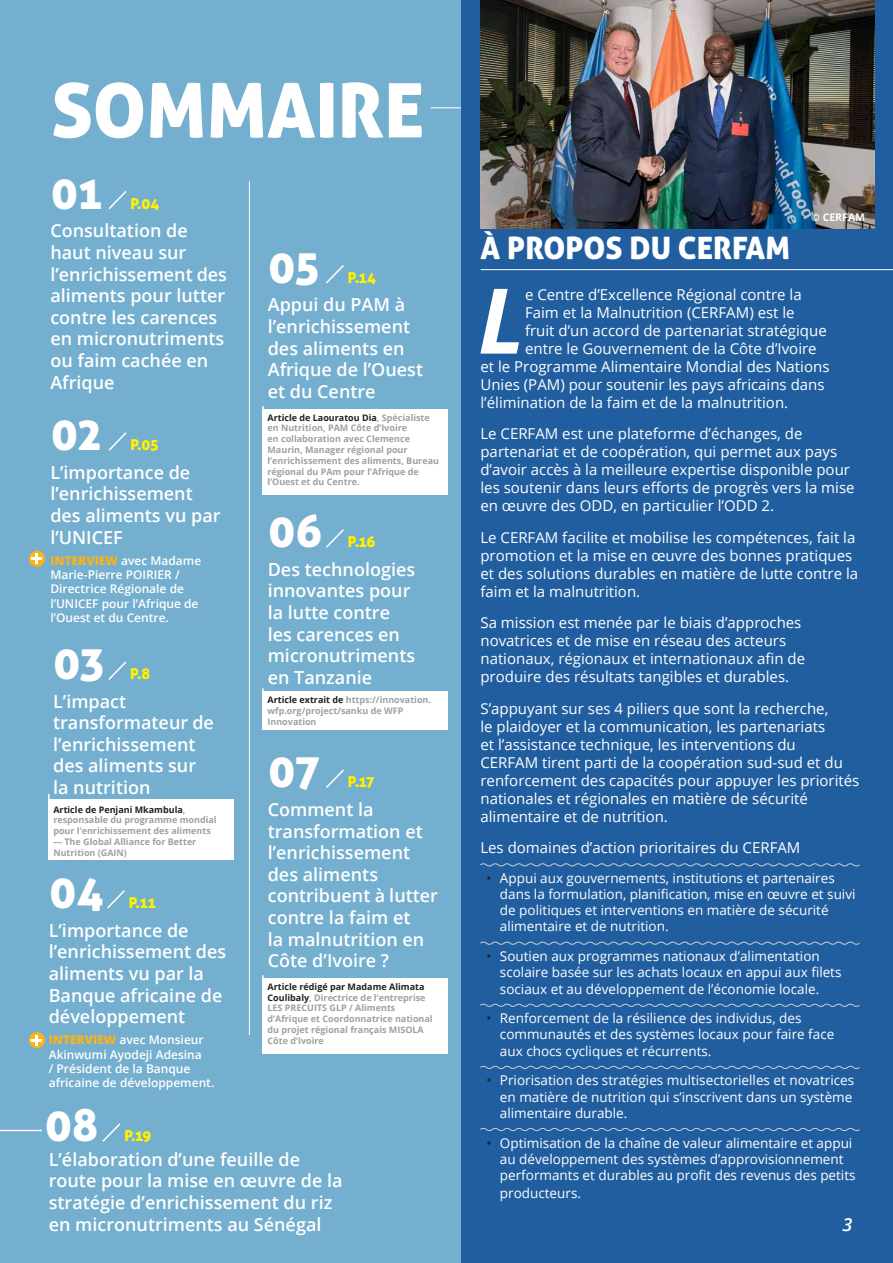
<style>
.page{position:relative;width:893px;height:1263px;background:#fff}
.page>*{position:absolute;margin:0;border:0;box-sizing:border-box;transform-origin:0 0}
.t1{font:italic 700 90.6px "Open Sans";color:#fff}
.t2{font:75.45px "Aller Display";color:#fff}
.t3{font:45px "Aller Display";color:#fff}
.t4{font:30.9px "Aller Display";color:#fff}
.t5{font:600 18px/21.6px "Open Sans";color:#fff}
.t6{font:italic 600 18px "Open Sans";color:#fff}
.t7{font:15px/18px "Open Sans";color:#fff}
.t8{font:15px "Aller Display";letter-spacing:-.01em;color:#fff200}
.t9{font:13.5px/16.2px "Open Sans";color:#fff}
.t10{font:600 12px/14.4px "Open Sans";color:#fff}
.t11{font:700 10.5px "Open Sans";color:#fff}
.t12{font:700 9px/10.8px "Open Sans";color:#9ea0a2}
.s1{font-weight:800;color:#fcb315}
.s2{color:#231f20}
</style>
<div class="page">
<div style="left:0;top:0;width:510px;height:1263px;background:#74afcf"></div>
<hr style="left:430px;top:107px;width:45px;height:1px;background:#fff">
<hr style="left:249px;top:181px;width:1px;height:854px;background:#fff">
<svg style="left:102px;top:1123px;width:19px;height:19px"></svg>
<hr style="left:0;top:1130px;width:42px;height:1px;background:#fff">
<svg style="left:108px;top:191px;width:19px;height:19px"></svg>
<svg style="left:326px;top:265px;width:18px;height:19px"></svg>
<div style="left:262px;top:409px;width:185px;height:85px;background:#fff"></div>
<svg style="left:326px;top:529px;width:18px;height:19px"></svg>
<div style="left:262px;top:691px;width:185px;height:39px;background:#fff"></div>
<svg style="left:326px;top:769px;width:18px;height:19px"></svg>
<div style="left:262px;top:978px;width:185px;height:76px;background:#fff"></div>
<svg style="left:108px;top:661px;width:19px;height:19px"></svg>
<div style="left:48px;top:799px;width:185px;height:61px;background:#fff"></div>
<hr style="left:48px;top:794px;width:2px;height:58px;background:#fff">
<div style="left:461px;top:0;width:432px;height:1263px;background:#215e9f"></div>
<svg style="left:480px;top:863px;width:380px;height:4px"></svg>
<svg style="left:480px;top:941px;width:380px;height:4px"></svg>
<svg style="left:480px;top:1003px;width:380px;height:4px"></svg>
<svg style="left:480px;top:1065px;width:380px;height:4px"></svg>
<svg style="left:480px;top:1128px;width:380px;height:3px"></svg>
<hr style="left:481px;top:269px;width:412px;height:1px;background:#fff">
<img style="left:480px;top:0;width:394px;height:228px">
<svg style="left:29px;top:551px;width:16px;height:16px"></svg>
<svg style="left:32px;top:554px;width:10px;height:10px"></svg>
<svg style="left:107px;top:890px;width:18px;height:19px"></svg>
<svg style="left:29px;top:1032px;width:16px;height:16px"></svg>
<svg style="left:32px;top:1035px;width:10px;height:10px"></svg>
<svg style="left:108px;top:432px;width:19px;height:19px"></svg>
<h2 class="t2" style="left:51px;top:62px;width:374px">SOMMAIRE</h2>
<h3 class="t3" style="left:51px;top:164px;width:53px">01</h3>
<p class="t8" style="left:130px;top:194px;width:31px">P.04</p>
<p class="t5" style="left:50px;top:220px;width:178px">Consultation de haut niveau sur l’enrichissement des aliments pour lutter contre les carences en micronutriments ou faim cachée en<br>Afrique</p>
<h3 class="t3" style="left:51px;top:405px;width:52px">02</h3>
<p class="t8" style="left:130px;top:435px;width:29px">P.05</p>
<p class="t5" style="left:50px;top:461px;width:172px">L’importance de l’enrichissement des aliments vu par l’UNICEF</p>
<p class="t10" style="left:50px;top:553px;width:152px"><span class="s1">INTERVIEW</span> avec Madame<br>Marie-Pierre POIRIER /<br>Directrice Régionale de l’UNICEF pour l’Afrique de l’Ouest et du Centre.</p>
<h3 class="t3" style="left:53px;top:635px;width:53px">03</h3>
<p class="t8" style="left:130px;top:664px;width:21px">P.8</p>
<p class="t5" style="left:53px;top:690px;width:162px">L’impact transformateur de l’enrichissement des aliments sur la nutrition</p>
<p class="t12" style="left:53px;top:804px;width:165px"><span class="s2">Article de Penjani Mkambula</span>, responsable du programme mondial pour l’enrichissement des aliments --- The Global Alliance for Better<br>Nutrition (GAIN)</p>
<h3 class="t3" style="left:50px;top:863px;width:56px">04</h3>
<p class="t8" style="left:129px;top:893px;width:28px">P.11</p>
<p class="t5" style="left:49px;top:919px;width:179px">L’importance de l’enrichissement des aliments vu par la<br>Banque africaine de développement</p>
<p class="t10" style="left:49px;top:1032px;width:167px"><span class="s1">INTERVIEW</span> avec Monsieur<br>Akinwumi Ayodeji Adesina<br>/ Président de la Banque africaine de développement.</p>
<h3 class="t3" style="left:45px;top:1096px;width:55px">08</h3>
<p class="t8" style="left:124px;top:1126px;width:29px">P.19</p>
<h3 class="t3" style="left:269px;top:238px;width:53px">05</h3>
<p class="t8" style="left:348px;top:268px;width:30px">P.14</p>
<p class="t5" style="left:268px;top:294px;width:157px">Appui du PAM à l’enrichissement des aliments en<br>Afrique de l’Ouest et du Centre</p>
<p class="t12" style="left:267px;top:412px;width:173px"><span class="s2">Article de Laouratou Dia</span>, Spécialiste en Nutrition, PAM Côte d’Ivoire<br>en collaboration avec Clemence<br>Maurin, Manager régional pour l’enrichissement des aliments, Bureau régional du PAm pour l’Afrique de l’Ouest et du Centre.</p>
<h3 class="t3" style="left:269px;top:502px;width:55px">06</h3>
<p class="t8" style="left:348px;top:532px;width:29px">P.16</p>
<p class="t5" style="left:268px;top:558px;width:149px">Des technologies innovantes pour la lutte contre les carences en micronutriments en Tanzanie</p>
<p class="t12" style="left:267px;top:694px;width:165px"><span class="s2">Article extrait de</span> https://innovation. wfp.org/project/sanku de WFP<br>Innovation</p>
<h3 class="t3" style="left:269px;top:743px;width:53px">07</h3>
<p class="t8" style="left:348px;top:772px;width:28px">P.17</p>
<p class="t5" style="left:268px;top:798px;width:172px">Comment la transformation et l’enrichissement des aliments contribuent à lutter contre la faim et<br>la malnutrition en<br>Côte d’Ivoire ?</p>
<p class="t12" style="left:267px;top:981px;width:167px"><span class="s2">Article rédigé par Madame Alimata<br>Coulibaly</span>, Directrice de l’entreprise<br>LES PRECUITS GLP / Aliments d’Afrique et Coordonnatrice national du projet régional français MISOLA<br>Côte d’Ivoire</p>
<p class="t5" style="left:49px;top:1148px;width:295px">L’élaboration d’une feuille de route pour la mise en œuvre de la stratégie d’enrichissement du riz en micronutriments au Sénégal</p>
<h3 class="t4" style="left:481px;top:228px;width:311px">À PROPOS DU CERFAM</h3>
<p class="t11" style="left:811px;top:210px;width:55px">© CERFAM</p>
<h1 class="t1" style="left:478px;top:257px;width:48px">L</h1>
<p class="t7" style="left:525px;top:285px;width:278px">e Centre d’Excellence Régional contre la</p>
<p class="t7" style="left:525px;top:303px;width:271px">Faim et la Malnutrition (CERFAM) est le</p>
<p class="t7" style="left:525px;top:321px;width:303px">fruit d’un accord de partenariat stratégique</p>
<p class="t7" style="left:525px;top:339px;width:293px">entre le Gouvernement de la Côte d’Ivoire</p>
<p class="t7" style="left:480px;top:357px;width:351px">et le Programme Alimentaire Mondial des Nations</p>
<p class="t7" style="left:480px;top:375px;width:346px">Unies (PAM) pour soutenir les pays africains dans</p>
<p class="t7" style="left:480px;top:393px;width:309px">l’élimination de la faim et de la malnutrition.</p>
<p class="t7" style="left:480px;top:424px;width:376px">Le CERFAM est une plateforme d’échanges, de partenariat et de coopération, qui permet aux pays d’avoir accès à la meilleure expertise disponible pour les soutenir dans leurs efforts de progrès vers la mise en œuvre des ODD, en particulier l’ODD 2.</p>
<p class="t7" style="left:480px;top:528px;width:379px">Le CERFAM facilite et mobilise les compétences, fait la promotion et la mise en œuvre des bonnes pratiques et des solutions durables en matière de lutte contre la faim et la malnutrition.</p>
<p class="t7" style="left:480px;top:613px;width:326px">Sa mission est menée par le biais d’approches novatrices et de mise en réseau des acteurs nationaux, régionaux et internationaux afin de produire des résultats tangibles et durables.</p>
<p class="t7" style="left:480px;top:699px;width:380px">S’appuyant sur ses 4 piliers que sont la recherche,<br>le plaidoyer et la communication, les partenariats<br>et l’assistance technique, les interventions du<br>CERFAM tirent parti de la coopération sud-sud et du renforcement des capacités pour appuyer les priorités nationales et régionales en matière de sécurité alimentaire et de nutrition.</p>
<p class="t7" style="left:480px;top:838px;width:322px">Les domaines d’action prioritaires du CERFAM</p>
<p class="t9" style="left:500px;top:869px;width:357px;text-indent:-14px"><span class="s2">•</span> Appui aux gouvernements, institutions et partenaires dans la formulation, planification, mise en œuvre et suivi de politiques et interventions en matière de sécurité alimentaire et de nutrition.</p>
<p class="t9" style="left:500px;top:948px;width:343px;text-indent:-14px"><span class="s2">•</span> Soutien aux programmes nationaux d’alimentation scolaire basée sur les achats locaux en appui aux filets sociaux et au développement de l’économie locale.</p>
<p class="t9" style="left:500px;top:1010px;width:336px;text-indent:-14px"><span class="s2">•</span> Renforcement de la résilience des individus, des communautés et des systèmes locaux pour faire face aux chocs cycliques et récurrents.</p>
<p class="t9" style="left:500px;top:1072px;width:356px;text-indent:-14px"><span class="s2">•</span> Priorisation des stratégies multisectorielles et novatrices en matière de nutrition qui s’inscrivent dans un système alimentaire durable.</p>
<p class="t9" style="left:500px;top:1134px;width:357px;text-indent:-14px"><span class="s2">•</span> Optimisation de la chaîne de valeur alimentaire et appui au développement des systèmes d’approvisionnement performants et durables au profit des revenus des petits</p>
<p class="t9" style="left:500px;top:1184px;width:83px">producteurs.</p>
<p class="t6" style="left:842px;top:1211px;width:11px">3</p>
</div>
